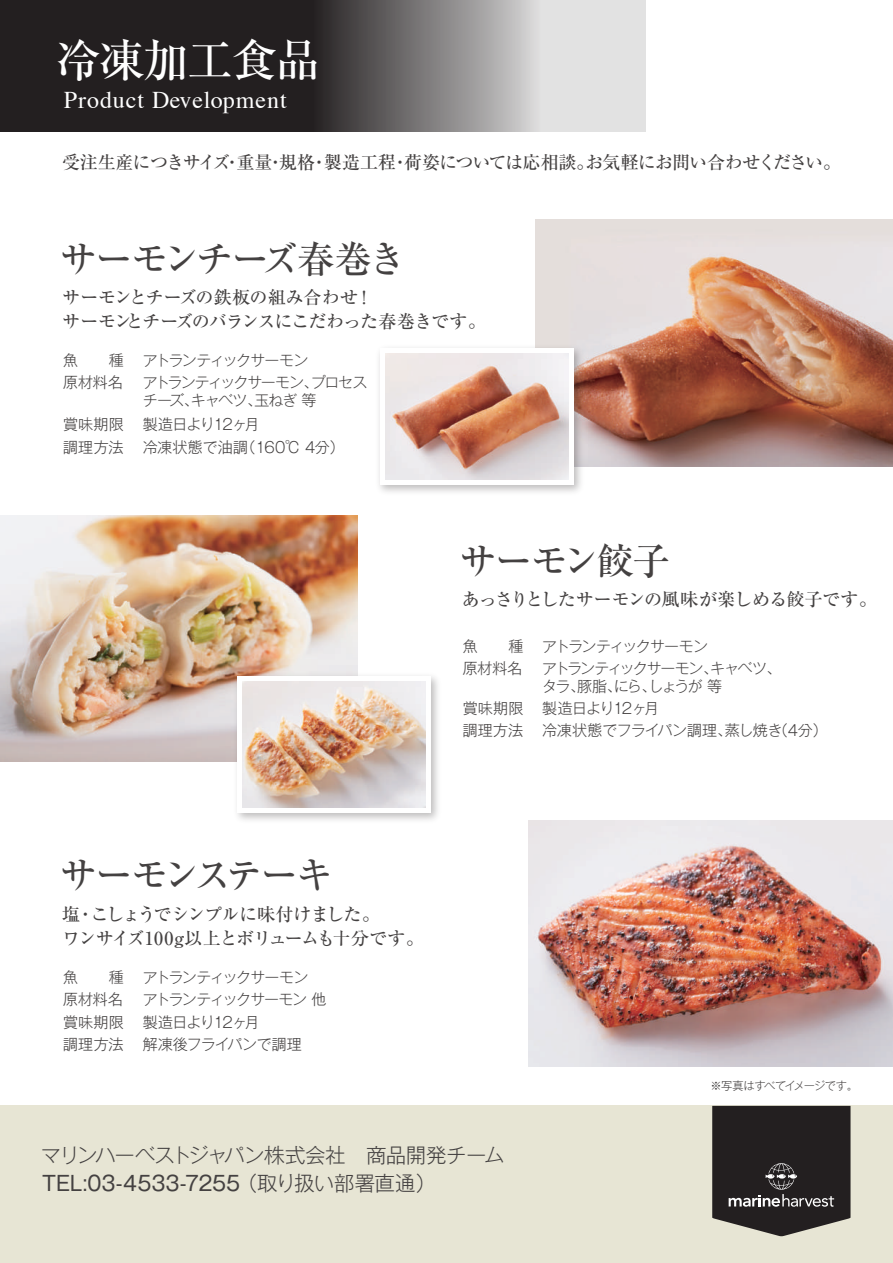
<style>
.page{position:relative;width:893px;height:1263px;background:#fff}
.page>*{position:absolute;margin:0;border:0;box-sizing:border-box;transform-origin:0 0}
.t1{font:500 45px "Ryumin Pro";letter-spacing:-.025em;color:#fff}
.t2{font:500 37.5px "Ryumin Pro";letter-spacing:-.06em;color:#444141}
.t3{font:24px "Times";letter-spacing:.04em;color:#fff}
.t4{font:300 20.4px/27.5px "Gothic MB101 Pr 5";letter-spacing:-.04em;color:#444141}
.t5{font:500 18px/24px "Ryumin Pro";letter-spacing:-.04em;color:#444141}
.t6{font:300 15px/18px "Gothic MB101 Pr 5";letter-spacing:-.085em;color:#444141}
.t7{font:300 15px "Gothic MB101 Pr 5";letter-spacing:-.1em;color:#444141}
.t8{font:300 15px "Gothic MB101 Pr 5";letter-spacing:-.055em;color:#444141}
.t9{font:300 15px "Gothic MB101 Pr 5";letter-spacing:-.03em;color:#444141}
.t10{font:300 15px/18px "Gothic MB101 Pr 5";letter-spacing:-.11em;color:#444141}
.t11{font:300 15px "Gothic MB101 Pr 5";color:#444141}
.t12{font:300 11.25px "Gothic MB101 Pr 5";letter-spacing:-.03em;color:#444141}
.s1{font-weight:400}
</style>
<div class="page">
<svg style="left:0;top:0;width:646px;height:131px;background:#625f60"></svg>
<img style="left:536px;top:220px;width:357px;height:246px">
<img style="left:0;top:515px;width:357px;height:247px">
<img style="left:528px;top:820px;width:365px;height:247px">
<div style="left:0;top:1106px;width:893px;height:157px;background:#e7e5d4"></div>
<svg style="left:712px;top:1106px;width:138px;height:130px;background:#383434"></svg>
<img style="left:230px;top:670px;width:208px;height:150px">
<div style="left:237px;top:677px;width:194px;height:136px;background:#fff"></div>
<img style="left:242px;top:682px;width:184px;height:126px">
<img style="left:379px;top:342px;width:209px;height:150px">
<div style="left:380px;top:349px;width:194px;height:136px;background:#fff"></div>
<img style="left:385px;top:354px;width:183px;height:126px">
<h1 class="t1" style="left:56px;top:25px;width:266px">冷凍加工食品</h1>
<h3 class="t3" style="left:64px;top:77px;width:224px">Product Development</h3>
<p class="t5" style="left:62px;top:149px;width:781px">受注生産につきサイズ・重量・規格・製造工程・荷姿については応相談。お気軽にお問い合わせください。</p>
<h2 class="t2" style="left:60px;top:229px;width:348px">サーモンチーズ春巻き</h2>
<p class="t5" style="left:62px;top:284px;width:425px">サーモンとチーズの鉄板の組み合わせ！<br>サーモンとチーズのバランスにこだわった春巻きです。</p>
<p class="t8" style="left:63px;top:348px;width:62px">魚　 種</p>
<p class="t7" style="left:143px;top:348px;width:167px">アトランティックサーモン</p>
<p class="t8" style="left:63px;top:370px;width:61px">原材料名</p>
<p class="t6" style="left:143px;top:372px;width:226px">アトランティックサーモン、プロセスチーズ、キャベツ、玉ねぎ 等</p>
<p class="t8" style="left:63px;top:412px;width:62px">賞味期限</p>
<p class="t6" style="left:143px;top:414px;width:118px">製造日より12ヶ月</p>
<p class="t8" style="left:63px;top:434px;width:62px">調理方法</p>
<p class="t11" style="left:143px;top:434px;width:204px">冷凍状態で油調（160℃ 4分）</p>
<h2 class="t2" style="left:60px;top:846px;width:275px">サーモンステーキ</h2>
<p class="t5" style="left:62px;top:900px;width:363px">塩・こしょうでシンプルに味付けました。<br>ワンサイズ100g以上とボリュームも十分です。</p>
<p class="t8" style="left:63px;top:965px;width:62px">魚　 種</p>
<p class="t7" style="left:143px;top:965px;width:167px">アトランティックサーモン</p>
<p class="t8" style="left:63px;top:987px;width:61px">原材料名</p>
<p class="t7" style="left:143px;top:987px;width:185px">アトランティックサーモン 他</p>
<p class="t8" style="left:63px;top:1009px;width:62px">賞味期限</p>
<p class="t6" style="left:143px;top:1011px;width:118px">製造日より12ヶ月</p>
<p class="t8" style="left:63px;top:1031px;width:62px">調理方法</p>
<p class="t9" style="left:143px;top:1031px;width:160px">解凍後フライパンで調理</p>
<h2 class="t2" style="left:459px;top:531px;width:213px">サーモン餃子</h2>
<p class="t5" style="left:462px;top:586px;width:417px">あっさりとしたサーモンの風味が楽しめる餃子です。</p>
<p class="t8" style="left:463px;top:633px;width:62px">魚　 種</p>
<p class="t7" style="left:542px;top:633px;width:167px">アトランティックサーモン</p>
<p class="t8" style="left:463px;top:656px;width:61px">原材料名</p>
<p class="t10" style="left:542px;top:658px;width:241px">アトランティックサーモン、キャベツ、タラ、豚脂、にら、しょうが 等</p>
<p class="t8" style="left:463px;top:696px;width:62px">賞味期限</p>
<p class="t6" style="left:542px;top:698px;width:118px">製造日より12ヶ月</p>
<p class="t8" style="left:463px;top:718px;width:62px">調理方法</p>
<p class="t9" style="left:542px;top:718px;width:287px">冷凍状態でフライパン調理、蒸し焼き（4分）</p>
<p class="t12" style="left:710px;top:1077px;width:149px">※写真はすべてイメージです。</p>
<p class="t4" style="left:41px;top:1140px;width:465px">マリンハーベストジャパン株式会社　商品開発チーム<br><span class="s1">TEL:03-4533-7255</span> （取り扱い部署直通）</p>
</div>
